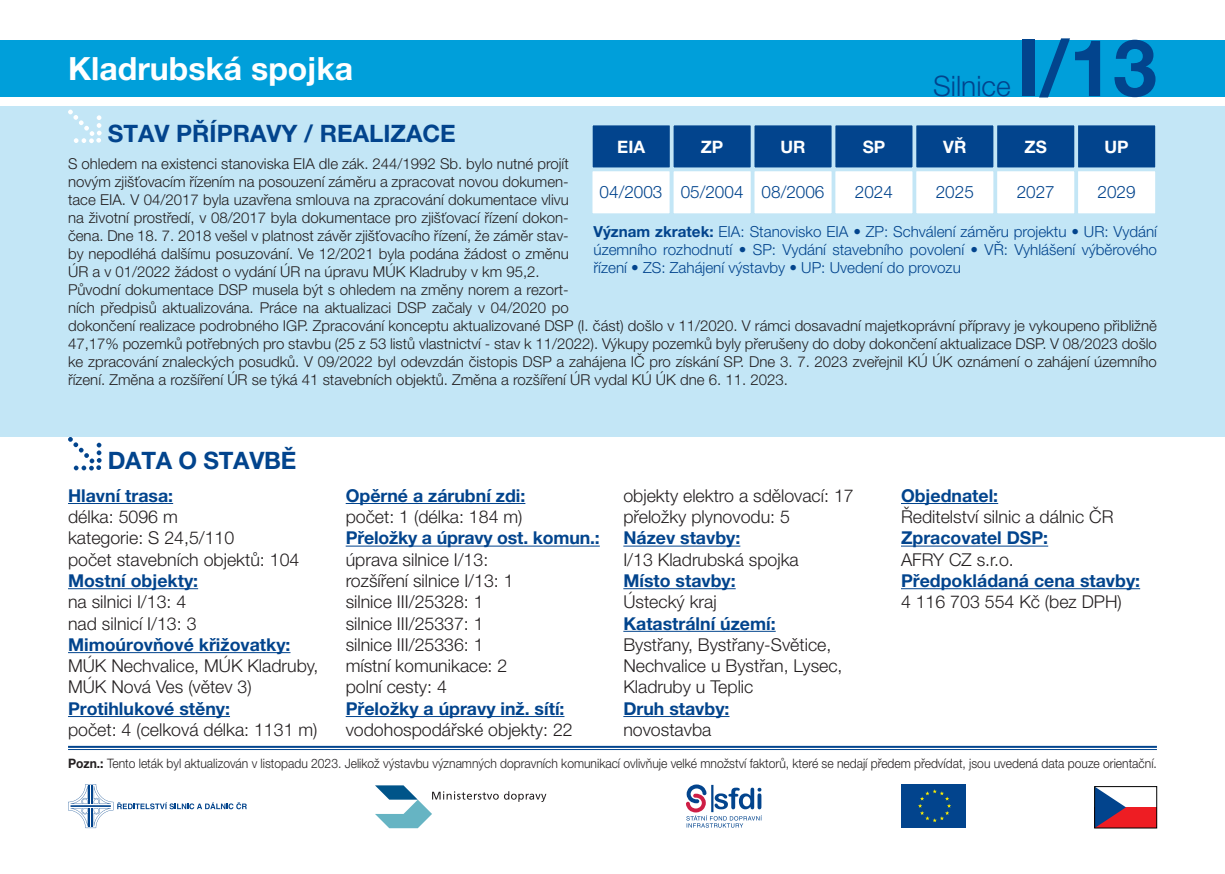
<style>
.page{position:relative;width:1225px;height:874px;background:#fff}
.page>*{position:absolute;margin:0;border:0;box-sizing:border-box;transform-origin:0 0}
.t1{font:700 78.8px "Helvetica Neue LT Pro";color:#02448d}
.t2{font:700 32px "Helvetica Neue LT Pro";color:#fff}
.t3{font:300 28.2px "Helvetica Neue LT Pro";color:#02448d}
.t4{font:700 24px "Helvetica Neue LT Pro";color:#02448d}
.t5{font:300 17.8px/21.2px "Helvetica Neue LT Pro";color:#231f20}
.t6{font:700 17.8px "Helvetica Neue LT Pro";color:#02448d}
.t7{font:300 17.2px "Helvetica Neue LT Pro";color:#02448d}
.t8{font:700 17.2px "Helvetica Neue LT Pro";color:#fff}
.t9{font:300 15.2px/18.2px "Helvetica Neue LT Pro";color:#02448d;text-align:justify}
.t10{font:300 15px/18px "Helvetica Neue LT Pro";color:#231f20;text-align:justify}
.t11{font:300 13px "Helvetica Neue LT Pro";color:#231f20;scale:.93 1}
.s1{font-weight:700}
</style>
<div class="page">
<div style="left:0;top:106px;width:1225px;height:331px;background:#c3e6f6"></div>
<svg style="left:68px;top:110px;width:34px;height:33px"></svg>
<div style="left:1077px;top:124px;width:79px;height:44px;background:#02448d"></div>
<div style="left:1076px;top:123px;width:81px;height:46px;border:2px solid #c3e6f6"></div>
<div style="left:915px;top:124px;width:79px;height:44px;background:#02448d"></div>
<div style="left:914px;top:123px;width:81px;height:46px;border:2px solid #c3e6f6"></div>
<div style="left:753px;top:124px;width:79px;height:44px;background:#02448d"></div>
<div style="left:752px;top:123px;width:81px;height:46px;border:2px solid #c3e6f6"></div>
<div style="left:996px;top:124px;width:79px;height:44px;background:#02448d"></div>
<div style="left:995px;top:123px;width:81px;height:46px;border:2px solid #c3e6f6"></div>
<div style="left:834px;top:124px;width:79px;height:44px;background:#02448d"></div>
<div style="left:833px;top:123px;width:81px;height:46px;border:2px solid #c3e6f6"></div>
<div style="left:672px;top:124px;width:79px;height:44px;background:#02448d"></div>
<div style="left:671px;top:123px;width:81px;height:46px;border:2px solid #c3e6f6"></div>
<div style="left:592px;top:124px;width:79px;height:44px;background:#02448d"></div>
<div style="left:591px;top:123px;width:80px;height:46px;border:2px solid #c3e6f6"></div>
<div style="left:1077px;top:170px;width:79px;height:44px;background:#fff"></div>
<div style="left:1076px;top:169px;width:81px;height:46px;border:2px solid #c3e6f6"></div>
<div style="left:915px;top:170px;width:79px;height:44px;background:#fff"></div>
<div style="left:914px;top:169px;width:81px;height:46px;border:2px solid #c3e6f6"></div>
<div style="left:753px;top:170px;width:79px;height:44px;background:#fff"></div>
<div style="left:752px;top:169px;width:81px;height:46px;border:2px solid #c3e6f6"></div>
<div style="left:996px;top:170px;width:79px;height:44px;background:#fff"></div>
<div style="left:995px;top:169px;width:81px;height:46px;border:2px solid #c3e6f6"></div>
<div style="left:834px;top:170px;width:79px;height:44px;background:#fff"></div>
<div style="left:833px;top:169px;width:81px;height:46px;border:2px solid #c3e6f6"></div>
<div style="left:672px;top:170px;width:79px;height:44px;background:#fff"></div>
<div style="left:671px;top:169px;width:81px;height:46px;border:2px solid #c3e6f6"></div>
<div style="left:591px;top:170px;width:79px;height:44px;background:#fff"></div>
<div style="left:590px;top:169px;width:81px;height:46px;border:2px solid #c3e6f6"></div>
<hr style="left:68px;top:745px;width:1089px;height:2px;background:#02448d">
<hr style="left:68px;top:748px;width:1089px;height:1px;background:#02448d">
<hr style="left:68px;top:503px;width:105px;height:1px;background:#02448d">
<hr style="left:68px;top:588px;width:130px;height:1px;background:#02448d">
<hr style="left:68px;top:651px;width:222px;height:1px;background:#02448d">
<hr style="left:68px;top:715px;width:162px;height:1px;background:#02448d">
<hr style="left:346px;top:503px;width:179px;height:1px;background:#02448d">
<hr style="left:346px;top:545px;width:254px;height:1px;background:#02448d">
<hr style="left:346px;top:715px;width:218px;height:1px;background:#02448d">
<hr style="left:623px;top:545px;width:117px;height:1px;background:#02448d">
<hr style="left:623px;top:588px;width:112px;height:1px;background:#02448d">
<hr style="left:623px;top:630px;width:152px;height:1px;background:#02448d">
<hr style="left:623px;top:715px;width:106px;height:1px;background:#02448d">
<hr style="left:901px;top:503px;width:97px;height:1px;background:#02448d">
<hr style="left:901px;top:545px;width:147px;height:1px;background:#02448d">
<hr style="left:901px;top:588px;width:239px;height:1px;background:#02448d">
<div style="left:0;top:40px;width:1225px;height:56px;background:#009fda"></div>
<svg style="left:68px;top:437px;width:34px;height:33px"></svg>
<div style="left:901px;top:784px;width:65px;height:43px;background:#02448d"></div>
<svg style="left:918px;top:789px;width:33px;height:32px"></svg>
<div style="left:1094px;top:806px;width:62px;height:21px;background:#ee1d23"></div>
<svg style="left:1096px;top:788px;width:30px;height:37px"></svg>
<div style="left:1094px;top:786px;width:63px;height:41px;border:1px solid #000"></div>
<svg style="left:68px;top:784px;width:179px;height:43px"></svg>
<svg style="left:686px;top:784px;width:76px;height:43px"></svg>
<svg style="left:375px;top:785px;width:171px;height:42px"></svg>
<p class="t2" style="left:68px;top:48px;width:286px">Kladrubská spojka</p>
<p class="t3" style="left:933px;top:69px;width:79px">Silnice</p>
<p class="t1" style="left:1016px;top:19px;width:142px">I/13</p>
<p class="t4" style="left:108px;top:119px;width:350px">STAV PŘÍPRAVY / REALIZACE</p>
<p class="t8" style="left:617px;top:136px;width:29px">EIA</p>
<p class="t8" style="left:701px;top:136px;width:24px">ZP</p>
<p class="t8" style="left:780px;top:136px;width:27px">UR</p>
<p class="t8" style="left:862px;top:136px;width:24px">SP</p>
<p class="t8" style="left:943px;top:136px;width:25px">VŘ</p>
<p class="t8" style="left:1024px;top:136px;width:24px">ZS</p>
<p class="t8" style="left:1104px;top:136px;width:26px">UP</p>
<p class="t7" style="left:599px;top:182px;width:64px">04/2003</p>
<p class="t7" style="left:680px;top:182px;width:64px">05/2004</p>
<p class="t7" style="left:761px;top:182px;width:64px">08/2006</p>
<p class="t7" style="left:855px;top:182px;width:40px">2024</p>
<p class="t7" style="left:935px;top:182px;width:40px">2025</p>
<p class="t7" style="left:1016px;top:182px;width:40px">2027</p>
<p class="t7" style="left:1097px;top:182px;width:40px">2029</p>
<p class="t10" style="left:68px;top:154px;width:502px">S ohledem na existenci stanoviska EIA dle zák. 244/1992 Sb. bylo nutné projít novým zjišťovacím řízením na posouzení záměru a zpracovat novou dokumen&shy;tace EIA. V 04/2017 byla uzavřena smlouva na zpracování dokumentace vlivu na životní prostředí, v 08/2017 byla dokumentace pro zjišťovací řízení dokon&shy;čena. Dne 18. 7. 2018 vešel v platnost závěr zjišťovacího řízení, že záměr stav&shy;by nepodléhá dalšímu posuzování. Ve 12/2021 byla podána žádost o změnu ÚR a v 01/2022 žádost o vydání ÚR na úpravu MÚK Kladruby v km 95,2.</p>
<p class="t10" style="left:68px;top:280px;width:1090px;text-align:left">Původní dokumentace DSP musela být s ohledem na změny norem a rezort-<br>ních předpisů aktualizována. Práce na aktualizaci DSP začaly v 04/2020 po<br>dokončení realizace podrobného IGP. Zpracování konceptu aktualizované DSP (I. část) došlo v 11/2020. V rámci dosavadní majetkoprávní přípravy je vykoupeno přibližně 47,17% pozemků potřebných pro stavbu (25 z 53 listů vlastnictví - stav k 11/2022). Výkupy pozemků byly přerušeny do doby dokončení aktualizace DSP. V 08/2023 došlo ke zpracování znaleckých posudků. V 09/2022 byl odevzdán čistopis DSP a zahájena IČ pro získání SP. Dne 3. 7. 2023 zveřejnil KÚ ÚK oznámení o zahájení územního řízení. Změna a rozšíření ÚR se týká 41 stavebních objektů. Změna a rozšíření ÚR vydal KÚ ÚK dne 6. 11. 2023.</p>
<p class="t9" style="left:593px;top:222px;width:565px"><span class="s1">Význam zkratek:</span> EIA: Stanovisko EIA • ZP: Schválení záměru projektu • UR: Vydání územního rozhodnutí • SP: Vydání stavebního povolení • VŘ: Vyhlášení výběrového řízení • ZS: Zahájení výstavby • UP: Uvedení do provozu</p>
<p class="t4" style="left:108px;top:445px;width:190px">DATA O STAVBĚ</p>
<p class="t6" style="left:68px;top:484px;width:107px">Hlavní trasa:</p>
<p class="t5" style="left:68px;top:505px;width:111px">délka: 5096 m</p>
<p class="t5" style="left:68px;top:526px;width:168px">kategorie: S 24,5/110</p>
<p class="t5" style="left:68px;top:548px;width:233px">počet stavebních objektů: 104</p>
<p class="t6" style="left:68px;top:569px;width:132px">Mostní objekty:</p>
<p class="t5" style="left:68px;top:590px;width:120px">na silnici I/13: 4</p>
<p class="t5" style="left:68px;top:612px;width:130px">nad silnicí I/13: 3</p>
<p class="t6" style="left:68px;top:633px;width:224px">Mimoúrovňové křižovatky:</p>
<p class="t5" style="left:68px;top:654px;width:252px">MÚK Nechvalice, MÚK Kladruby,<br>MÚK Nová Ves (větev 3)</p>
<p class="t6" style="left:68px;top:697px;width:163px">Protihlukové stěny:</p>
<p class="t5" style="left:68px;top:718px;width:251px">počet: 4 (celková délka: 1131 m)</p>
<p class="t6" style="left:346px;top:484px;width:181px">Opěrné a zárubní zdi:</p>
<p class="t5" style="left:346px;top:505px;width:178px">počet: 1 (délka: 184 m)</p>
<p class="t6" style="left:346px;top:526px;width:256px">Přeložky a úpravy ost. komun.:</p>
<p class="t5" style="left:346px;top:548px;width:144px">úprava silnice I/13:</p>
<p class="t5" style="left:346px;top:569px;width:169px">rozšíření silnice I/13: 1</p>
<p class="t5" style="left:346px;top:590px;width:139px">silnice III/25328: 1</p>
<p class="t5" style="left:346px;top:612px;width:139px">silnice III/25337: 1</p>
<p class="t5" style="left:346px;top:633px;width:139px">silnice III/25336: 1</p>
<p class="t5" style="left:346px;top:654px;width:163px">místní komunikace: 2</p>
<p class="t5" style="left:346px;top:675px;width:103px">polní cesty: 4</p>
<p class="t6" style="left:346px;top:697px;width:220px">Přeložky a úpravy inž. sítí:</p>
<p class="t5" style="left:346px;top:718px;width:228px">vodohospodářské objekty: 22</p>
<p class="t5" style="left:623px;top:484px;width:232px">objekty elektro a sdělovací: 17</p>
<p class="t5" style="left:623px;top:505px;width:168px">přeložky plynovodu: 5</p>
<p class="t6" style="left:623px;top:526px;width:118px">Název stavby:</p>
<p class="t5" style="left:623px;top:548px;width:177px">I/13 Kladrubská spojka</p>
<p class="t6" style="left:623px;top:569px;width:114px">Místo stavby:</p>
<p class="t5" style="left:623px;top:590px;width:95px">Ústecký kraj</p>
<p class="t6" style="left:623px;top:612px;width:154px">Katastrální území:</p>
<p class="t5" style="left:623px;top:633px;width:221px">Bystřany, Bystřany-Světice,<br>Nechvalice u Bystřan, Lysec,<br>Kladruby u Teplic</p>
<p class="t6" style="left:623px;top:697px;width:108px">Druh stavby:</p>
<p class="t5" style="left:623px;top:718px;width:90px">novostavba</p>
<p class="t6" style="left:901px;top:484px;width:99px">Objednatel:</p>
<p class="t5" style="left:901px;top:505px;width:214px">Ředitelství silnic a dálnic ČR</p>
<p class="t6" style="left:901px;top:526px;width:149px">Zpracovatel DSP:</p>
<p class="t5" style="left:901px;top:548px;width:114px">AFRY CZ s.r.o.</p>
<p class="t6" style="left:901px;top:569px;width:241px">Předpokládaná cena stavby:</p>
<p class="t5" style="left:901px;top:590px;width:222px">4 116 703 554 Kč (bez DPH)</p>
<p class="t11" style="left:68px;top:755px;width:1172px"><span class="s1">Pozn.:</span> Tento leták byl aktualizován v listopadu 2023. Jelikož výstavbu významných dopravních komunikací ovlivňuje velké množství faktorů, které se nedají předem předvídat, jsou uvedená data pouze orientační.</p>
</div>
